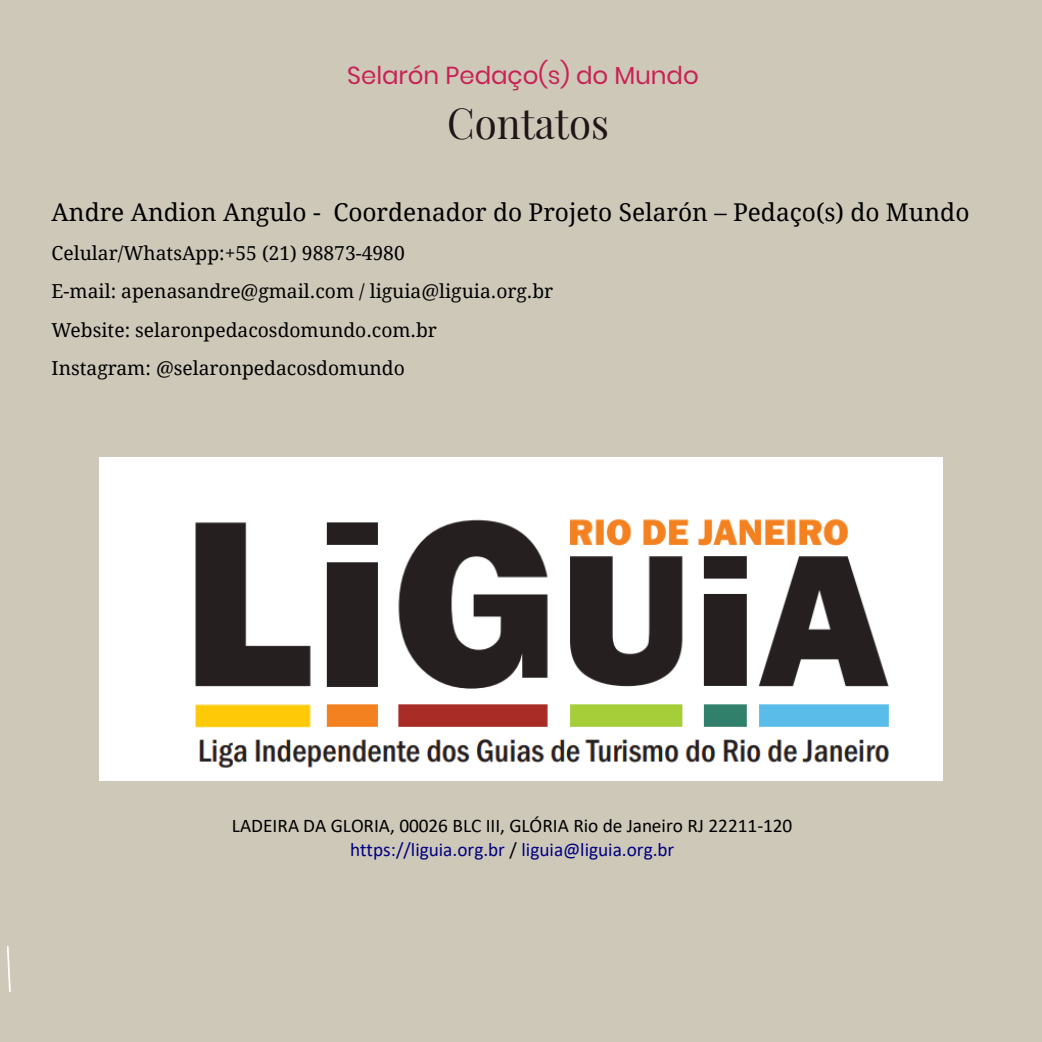
<style>
.page{position:relative;width:1042px;height:1042px;background:#cec8b9}
.page>*{position:absolute;margin:0;border:0;box-sizing:border-box;transform-origin:0 0}
.t1{font:42px "Playfair Display";color:#211518;scale:.96 1}
.t2{font:24.5px "Droid Serif";color:#000}
.t3{font:24.5px "Poppins";letter-spacing:-.005em;color:#c82254}
.t4{font:19.25px/38.5px "Droid Serif";color:#000}
.t5{font:19.25px/23.4px "Calibri";color:#000;text-align:center}
.s1{color:#000080}
</style>
<div class="page">
<svg style="left:7px;top:946px;width:4px;height:46px"></svg>
<img style="left:100px;top:457px;width:842px;height:324px">
<p class="t3" style="left:347px;top:59px;width:353px">Selarón Pedaço(s) do Mundo</p>
<h1 class="t1" style="left:447px;top:93px;width:170px">Contatos</h1>
<p class="t2" style="left:52px;top:202px;width:919px">Andre Andion Angulo - Coordenador do Projeto Selarón – Pedaço(s) do Mundo</p>
<p class="t4" style="left:52px;top:235px;width:503px">Celular/WhatsApp:+55 (21) 98873-4980<br>E-mail: apenasandre@gmail.com / liguia@liguia.org.br Website: selaronpedacosdomundo.com.br<br>Instagram: @selaronpedacosdomundo</p>
<p class="t5" style="left:232px;top:815px;width:562px">LADEIRA DA GLORIA, 00026 BLC III, GLÓRIA Rio de Janeiro RJ 22211-120 <span class="s1">https://liguia.org.br</span> / <span class="s1">liguia@liguia.org.br</span></p>
</div>
